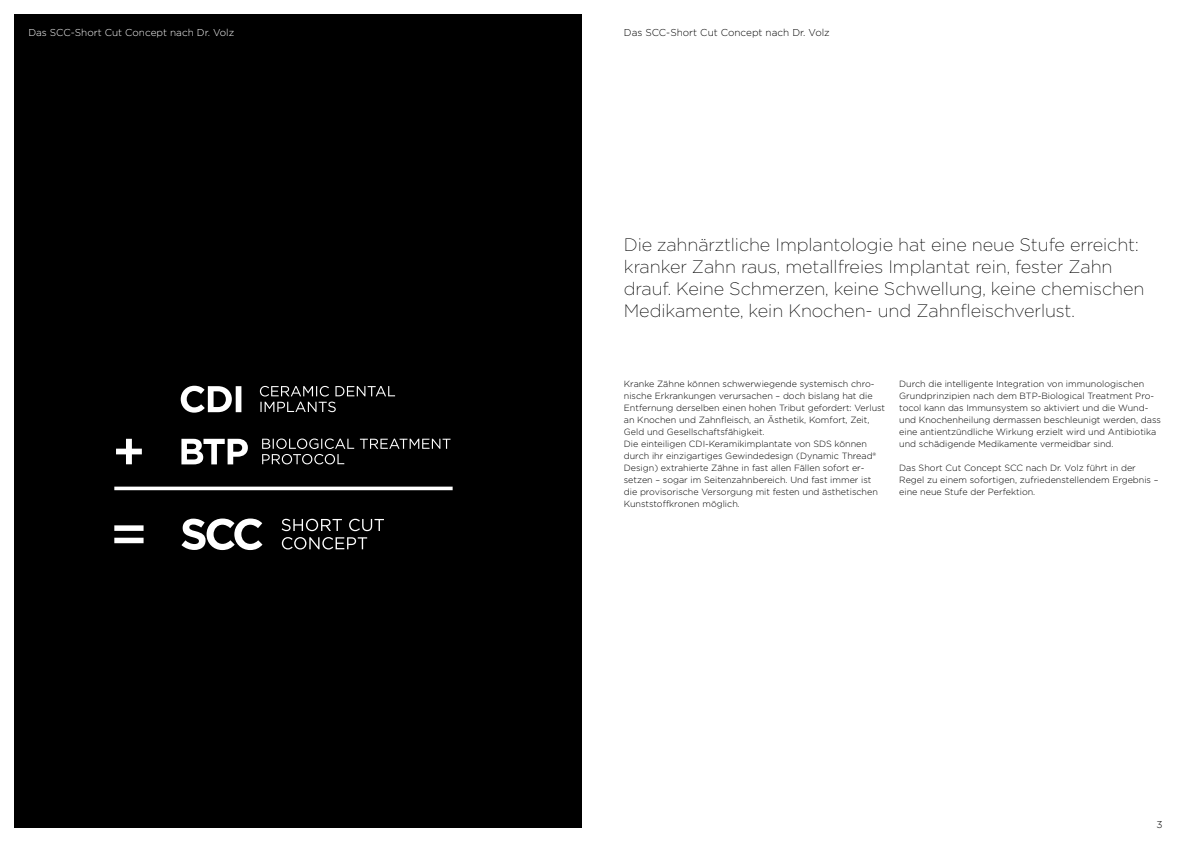
<style>
.page{position:relative;width:1191px;height:842px;background:#fff}
.page>*{position:absolute;margin:0;border:0;box-sizing:border-box;transform-origin:0 0}
.t1{font:200 18px/22px "Gotham";letter-spacing:-.005em;color:#000}
.t2{font:300 10px "Gotham";color:#000}
.t3{font:300 10px "Gotham";color:#fff}
.t4{font:300 9px/12px "Gotham";color:#000}
</style>
<div class="page">
<div style="left:14px;top:14px;width:567px;height:814px;background:#000"></div>
<svg style="left:260px;top:402px;width:76px;height:10px"></svg>
<svg style="left:260px;top:386px;width:135px;height:10px"></svg>
<svg style="left:181px;top:386px;width:60px;height:27px"></svg>
<svg style="left:262px;top:438px;width:188px;height:26px"></svg>
<svg style="left:282px;top:537px;width:85px;height:12px"></svg>
<svg style="left:281px;top:519px;width:103px;height:12px"></svg>
<svg style="left:181px;top:518px;width:81px;height:32px"></svg>
<hr style="left:114px;top:487px;width:338px;height:3px;background:#fff">
<svg style="left:116px;top:439px;width:26px;height:25px"></svg>
<svg style="left:114px;top:525px;width:30px;height:18px"></svg>
<svg style="left:181px;top:439px;width:67px;height:25px"></svg>
<p class="t3" style="left:28px;top:26px;width:207px">Das SCC-Short Cut Concept nach Dr. Volz</p>
<p class="t2" style="left:624px;top:26px;width:207px">Das SCC-Short Cut Concept nach Dr. Volz</p>
<p class="t1" style="left:624px;top:233px;width:522px">Die zahnärztliche Implantologie hat eine neue Stufe erreicht: kranker Zahn raus, metallfreies Implantat rein, fester Zahn drauf. Keine Schmerzen, keine Schwellung, keine chemischen Medikamente, kein Knochen- und Zahnfleischverlust.</p>
<p class="t4" style="left:624px;top:378px;width:263px">Kranke Zähne können schwerwiegende systemisch chro&shy;nische Erkrankungen verursachen – doch bislang hat die Entfernung derselben einen hohen Tribut gefordert: Verlust an Knochen und Zahnfleisch, an Ästhetik, Komfort, Zeit, Geld und Gesellschaftsfähigkeit.<br>Die einteiligen CDI-Keramikimplantate von SDS können durch ihr einzigartiges Gewindedesign (Dynamic Thread® Design) extrahierte Zähne in fast allen Fällen sofort er&shy;setzen – sogar im Seitenzahnbereich. Und fast immer ist die provisorische Versorgung mit festen und ästhetischen Kunststoffkronen möglich.</p>
<p class="t4" style="left:899px;top:378px;width:263px">Durch die intelligente Integration von immunologischen Grundprinzipien nach dem BTP-Biological Treatment Pro&shy;tocol kann das Immunsystem so aktiviert und die Wund&shy;und Knochenheilung dermassen beschleunigt werden, dass eine antientzündliche Wirkung erzielt wird und Antibiotika und schädigende Medikamente vermeidbar sind.</p>
<p class="t4" style="left:899px;top:462px;width:261px">Das Short Cut Concept SCC nach Dr. Volz führt in der<br>Regel zu einem sofortigen, zufriedenstellendem Ergebnis – eine neue Stufe der Perfektion.</p>
<p class="t2" style="left:1156px;top:818px;width:8px">3</p>
</div>
